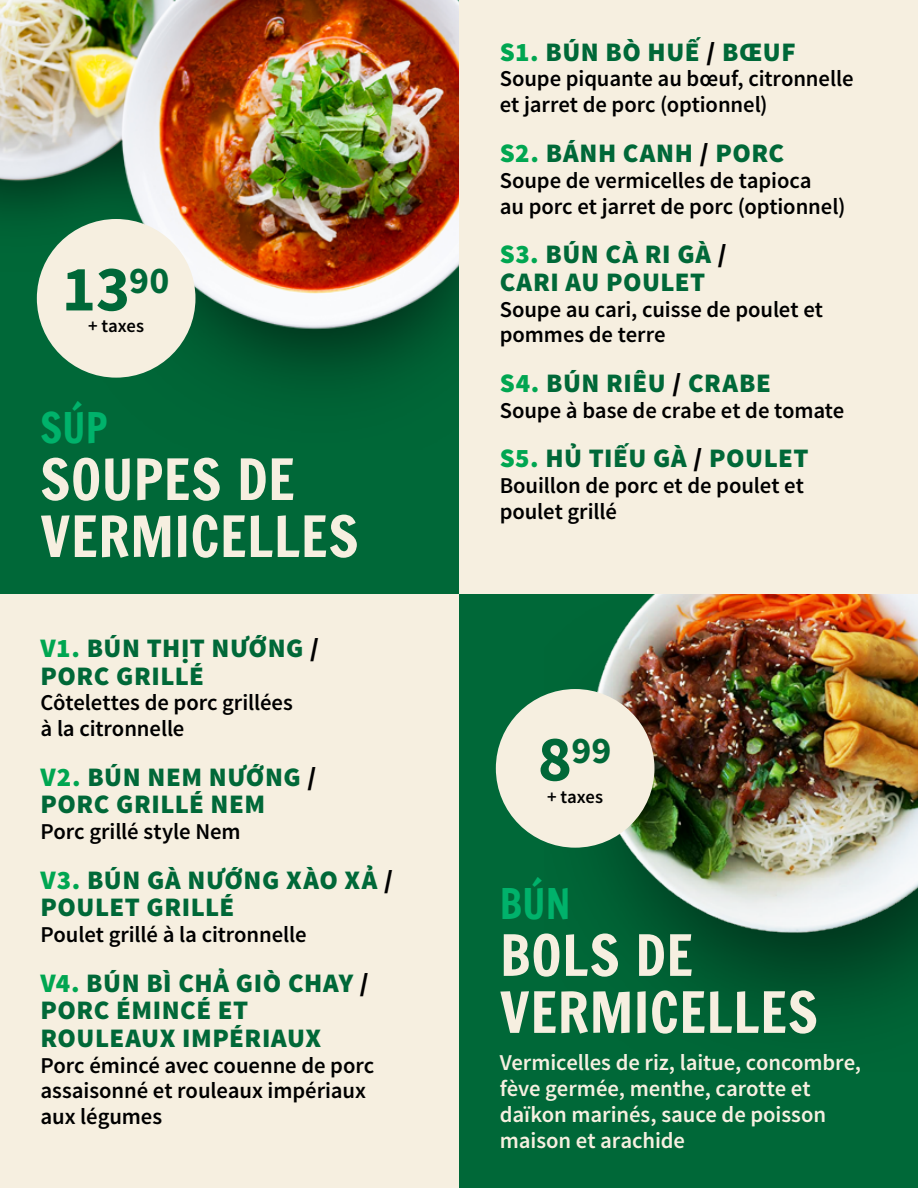
<style>
.page{position:relative;width:918px;height:1188px;background:#fff}
.page>*{position:absolute;margin:0;border:0;box-sizing:border-box;transform-origin:0 0}
.t1{font:700 64.8px "Source Sans Pro";color:#006838}
.t2{font:55.5px/57px "Francois One";letter-spacing:.01em;color:#f6efe0}
.t3{font:40.5px "Francois One";letter-spacing:.005em;color:#00b26b}
.t4{font:700 37.8px "Source Sans Pro";color:#006838}
.t5{font:900 26.7px/27.6px "Source Sans Pro";letter-spacing:.02em;color:#006838}
.t6{font:600 22.65px/26px "Source Sans Pro";letter-spacing:-.005em;color:#000}
.t7{font:600 22.65px/26px "Source Sans Pro";letter-spacing:-.005em;color:#f6efe0}
.t8{font:600 18.6px "Source Sans Pro";color:#000}
.s1{color:#00a651}
.s2{color:#000}
.s3{font-size:64.8px}
</style>
<div class="page">
<div style="left:459px;top:0;width:459px;height:594px;background:#f6efe0"></div>
<div style="left:0;top:594px;width:459px;height:594px;background:#f6efe0"></div>
<div style="left:0;top:0;width:459px;height:594px;background:#006838"></div>
<img style="left:0;top:0;width:459px;height:389px">
<div style="left:459px;top:594px;width:459px;height:594px;background:#006838"></div>
<img style="left:545px;top:594px;width:373px;height:422px">
<div style="left:37px;top:219px;width:158px;height:159px;background:#f6efe0;border-radius:50%"></div>
<div style="left:496px;top:689px;width:158px;height:159px;background:#f6efe0;border-radius:50%"></div>
<h1 class="t1" style="left:62px;top:247px;width:109px">13<sup>90</sup></h1>
<p class="t8" style="left:88px;top:315px;width:57px">+ taxes</p>
<h3 class="t3" style="left:40px;top:405px;width:68px">SÚP</h3>
<h2 class="t2" style="left:40px;top:452px;width:319px">SOUPES DE<br>VERMICELLES</h2>
<p class="t5" style="left:40px;top:636px;width:280px"><span class="s1">V1.</span> BÚN THỊT NƯỚNG <span class="s2">/<br></span>PORC GRILLÉ</p>
<p class="t6" style="left:40px;top:691px;width:254px">Côtelettes de porc grillées à la citronnelle</p>
<p class="t5" style="left:40px;top:764px;width:277px"><span class="s1">V2.</span> BÚN NEM NƯỚNG <span class="s2">/<br></span>PORC GRILLÉ NEM</p>
<p class="t6" style="left:40px;top:819px;width:202px">Porc grillé style Nem</p>
<p class="t5" style="left:40px;top:867px;width:354px"><span class="s1">V3.</span> BÚN GÀ NƯỚNG XÀO XẢ <span class="s2">/<br></span>POULET GRILLÉ</p>
<p class="t6" style="left:40px;top:922px;width:268px">Poulet grillé à la citronnelle</p>
<p class="t5" style="left:40px;top:970px;width:330px"><span class="s1">V4.</span> BÚN BÌ CHẢ GIÒ CHAY <span class="s2">/<br></span>PORC ÉMINCÉ ET<br>ROULEAUX IMPÉRIAUX</p>
<p class="t6" style="left:40px;top:1053px;width:335px">Porc émincé avec couenne de porc assaisonné et rouleaux impériaux aux légumes</p>
<p class="t5" style="left:500px;top:39px;width:298px"><span class="s1">S1.</span> BÚN BÒ HUẾ <span class="s2">/</span> BŒUF</p>
<p class="t6" style="left:500px;top:67px;width:355px">Soupe piquante au bœuf, citronnelle et jarret de porc (optionnel)</p>
<p class="t5" style="left:500px;top:140px;width:286px"><span class="s1">S2.</span> BÁNH CANH <span class="s2">/</span> PORC</p>
<p class="t6" style="left:500px;top:168px;width:347px">Soupe de vermicelles de tapioca<br>au porc et jarret de porc (optionnel)</p>
<p class="t5" style="left:500px;top:242px;width:229px"><span class="s1">S3.</span> BÚN CÀ RI GÀ <span class="s2">/<br></span>CARI AU POULET</p>
<p class="t6" style="left:500px;top:297px;width:325px">Soupe au cari, cuisse de poulet et pommes de terre</p>
<p class="t5" style="left:500px;top:370px;width:273px"><span class="s1">S4.</span> BÚN RIÊU <span class="s2">/</span> CRABE</p>
<p class="t6" style="left:500px;top:398px;width:346px">Soupe à base de crabe et de tomate</p>
<p class="t5" style="left:500px;top:446px;width:310px"><span class="s1">S5.</span> HỦ TIẾU GÀ <span class="s2">/</span> POULET</p>
<p class="t6" style="left:500px;top:473px;width:306px">Bouillon de porc et de poulet et poulet grillé</p>
<h3 class="t4" style="left:538px;top:726px;width:75px"><span class="s3">8</span>99</h3>
<p class="t8" style="left:547px;top:785px;width:57px">+ taxes</p>
<h3 class="t3" style="left:500px;top:881px;width:72px">BÚN</h3>
<h2 class="t2" style="left:500px;top:928px;width:319px">BOLS DE<br>VERMICELLES</h2>
<p class="t7" style="left:500px;top:1050px;width:363px">Vermicelles de riz, laitue, concombre, fève germée, menthe, carotte et daïkon marinés, sauce de poisson maison et arachide</p>
</div>
